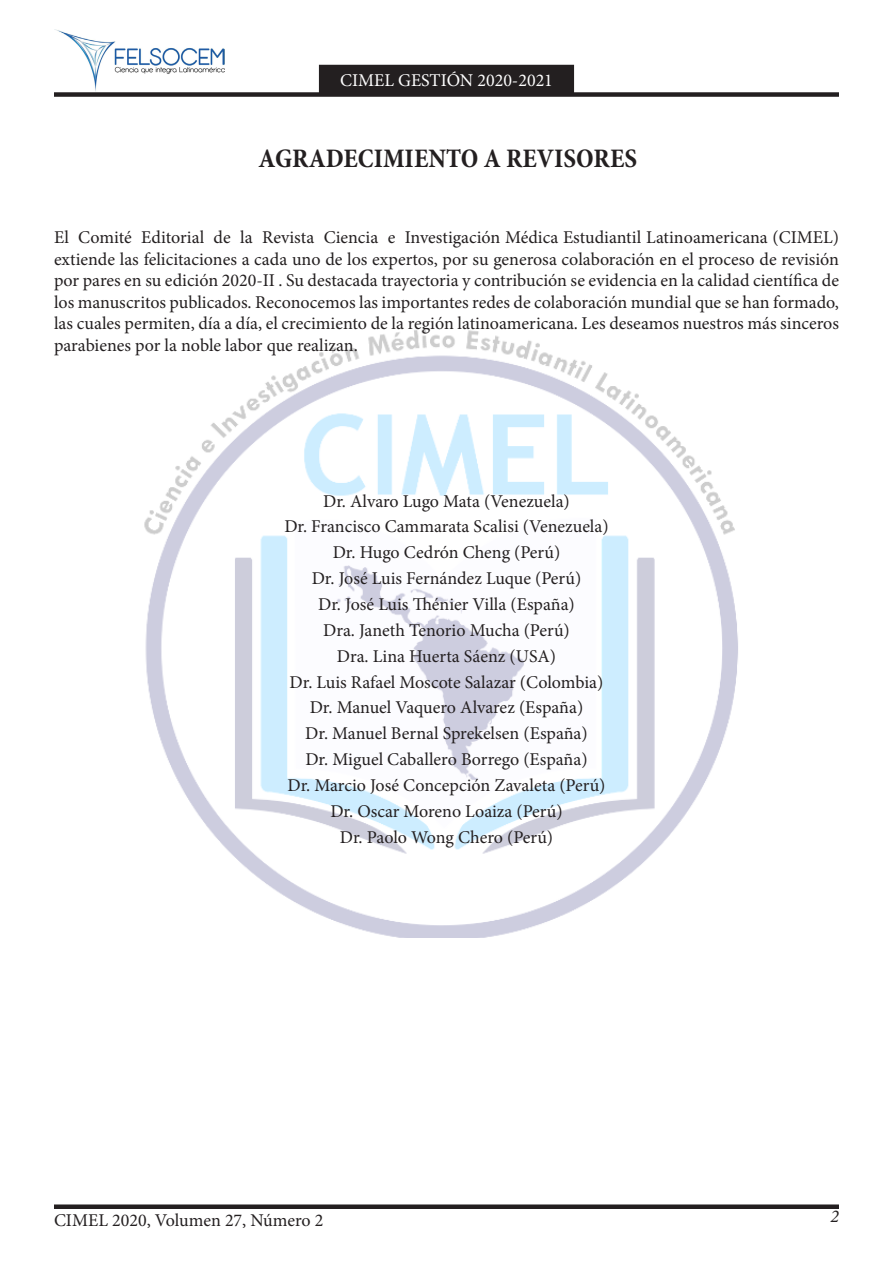
<style>
.page{position:relative;width:893px;height:1263px;background:#fff}
.page>*{position:absolute;margin:0;border:0;box-sizing:border-box;transform-origin:0 0}
.t1{font:700 condensed 27px "Minion Pro";color:#231f20}
.t2{font:18px/21.6px "Minion Pro";color:#231f20;text-align:justify}
.t3{font:18px "Minion Pro";color:#fff}
.t4{font:italic 18px "Minion Pro";color:#231f20}
</style>
<div class="page">
<div style="left:320px;top:66px;width:253px;height:28px;background:#231f20"></div>
<div style="left:319px;top:65px;width:255px;height:30px;border:2px solid #231f20"></div>
<div style="left:54px;top:92px;width:785px;height:5px;background:#231f20"></div>
<div style="left:54px;top:1204px;width:785px;height:5px;background:#231f20"></div>
<img style="left:54px;top:29px;width:170px;height:62px">
<img style="left:144px;top:329px;width:594px;height:609px">
<p class="t3" style="left:340px;top:68px;width:214px">CIMEL GESTIÓN 2020-2021</p>
<p class="t1" style="left:259px;top:140px;width:380px">AGRADECIMIENTO A REVISORES</p>
<p class="t2" style="left:54px;top:227px;width:787px">El Comité Editorial de la Revista Ciencia e Investigación Médica Estudiantil Latinoamericana (CIMEL) extiende las felicitaciones a cada uno de los expertos, por su generosa colaboración en el proceso de revisión por pares en su edición 2020-II . Su destacada trayectoria y contribución se evidencia en la calidad científica de los manuscritos publicados. Reconocemos las importantes redes de colaboración mundial que se han formado, las cuales permiten, día a día, el crecimiento de la región latinoamericana. Les deseamos nuestros más sinceros parabienes por la noble labor que realizan.</p>
<p class="t2" style="left:323px;top:490px;width:248px">Dr. Alvaro Lugo Mata (Venezuela)</p>
<p class="t2" style="left:284px;top:516px;width:326px">Dr. Francisco Cammarata Scalisi (Venezuela)</p>
<p class="t2" style="left:333px;top:542px;width:229px">Dr. Hugo Cedrón Cheng (Perú)</p>
<p class="t2" style="left:312px;top:568px;width:271px">Dr. José Luis Fernández Luque (Perú)</p>
<p class="t2" style="left:318px;top:593px;width:258px">Dr. José Luis Thénier Villa (España)</p>
<p class="t2" style="left:323px;top:619px;width:248px">Dra. Janeth Tenorio Mucha (Perú)</p>
<p class="t2" style="left:337px;top:645px;width:221px">Dra. Lina Huerta Sáenz (USA)</p>
<p class="t2" style="left:290px;top:671px;width:315px">Dr. Luis Rafael Moscote Salazar (Colombia)</p>
<p class="t2" style="left:310px;top:697px;width:275px">Dr. Manuel Vaquero Alvarez (España)</p>
<p class="t2" style="left:305px;top:723px;width:284px">Dr. Manuel Bernal Sprekelsen (España)</p>
<p class="t2" style="left:305px;top:749px;width:284px">Dr. Miguel Caballero Borrego (España)</p>
<p class="t2" style="left:287px;top:774px;width:319px">Dr. Marcio José Concepción Zavaleta (Perú)</p>
<p class="t2" style="left:330px;top:800px;width:234px">Dr. Oscar Moreno Loaiza (Perú)</p>
<p class="t2" style="left:340px;top:826px;width:215px">Dr. Paolo Wong Chero (Perú)</p>
<p class="t2" style="left:54px;top:1210px;width:271px">CIMEL 2020, Volumen 27, Número 2</p>
<p class="t4" style="left:830px;top:1204px;width:10px">2</p>
</div>
